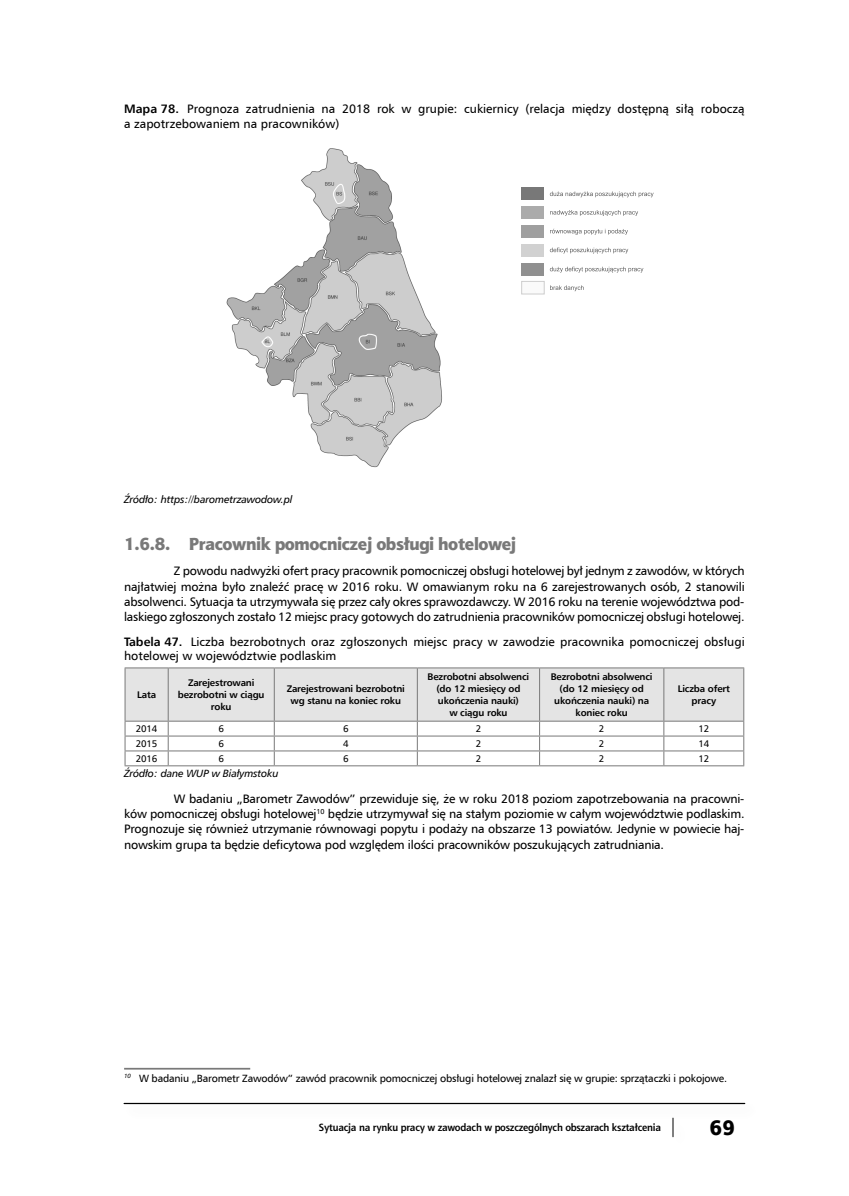
<style>
.page{position:relative;width:849px;height:1196px;background:#fff}
.page>*{position:absolute;margin:0;border:0;box-sizing:border-box;transform-origin:0 0}
.t1{font:21px "Aerton EFN Black";color:#000}
.t2{font:17.5px "Aerton EFN Black";letter-spacing:-.015em;color:#797979}
.t3{font:12.25px/15.4px "Humnst 777 EU";color:#000}
.t4{font:10.5px "Humnst 777 EU";letter-spacing:-.015em;color:#000}
.t5{font:700 10.5px "Aerton EFN";letter-spacing:-.015em;color:#000}
.t6{font:italic 10.5px "Humnst 777 EU";letter-spacing:-.015em;color:#000}
.t7{font:700 9.62px/12.1px "Humnst 777 EU";letter-spacing:-.015em;color:#000;text-align:center}
.t8{font:9.62px "Humnst 777 EU";letter-spacing:-.015em;color:#000}
.s1{font-weight:700}
</style>
<div class="page">
<svg style="left:672px;top:1120px;width:1px;height:16px"></svg>
<div style="left:122px;top:1100px;width:638px;height:20px;background:#797979;opacity:.19"></div>
<hr style="left:124px;top:1102px;width:620px;height:2px;background:#000">
<img style="left:226px;top:148px;width:216px;height:320px">
<hr style="left:125px;top:667px;width:43px;height:1px;background:#797979">
<hr style="left:168px;top:667px;width:106px;height:1px;background:#797979">
<hr style="left:274px;top:667px;width:143px;height:1px;background:#797979">
<hr style="left:417px;top:667px;width:122px;height:1px;background:#797979">
<hr style="left:539px;top:667px;width:124px;height:1px;background:#797979">
<hr style="left:663px;top:667px;width:81px;height:1px;background:#797979">
<svg style="left:125px;top:668px;width:619px;height:97px"></svg>
<hr style="left:125px;top:765px;width:43px;height:1px;background:#797979">
<hr style="left:168px;top:765px;width:106px;height:1px;background:#797979">
<hr style="left:274px;top:765px;width:143px;height:1px;background:#797979">
<hr style="left:417px;top:765px;width:122px;height:1px;background:#797979">
<hr style="left:539px;top:765px;width:124px;height:1px;background:#797979">
<hr style="left:663px;top:765px;width:81px;height:1px;background:#797979">
<hr style="left:124px;top:1067px;width:126px;height:2px;background:#797979">
<div style="left:521px;top:188px;width:23px;height:12px;background:#787878"></div>
<div style="left:521px;top:206px;width:23px;height:12px;background:#ababab"></div>
<div style="left:521px;top:225px;width:23px;height:12px;background:#9f9f9f"></div>
<div style="left:521px;top:244px;width:23px;height:12px;background:#d1d1d1"></div>
<div style="left:521px;top:263px;width:23px;height:12px;background:#909090"></div>
<div style="left:521px;top:281px;width:23px;height:13px;background:#fafafa;border:1px solid #cecece"></div>
<svg style="left:549px;top:191px;width:104px;height:6px"></svg>
<svg style="left:550px;top:210px;width:88px;height:6px"></svg>
<svg style="left:550px;top:229px;width:77px;height:6px"></svg>
<svg style="left:549px;top:247px;width:79px;height:6px"></svg>
<svg style="left:549px;top:267px;width:94px;height:5px"></svg>
<svg style="left:550px;top:285px;width:33px;height:6px"></svg>
<p class="t3" style="left:124px;top:102px;width:622px;line-height:14.7px"><span class="s1">Mapa 78.</span> Prognoza zatrudnienia na 2018 rok w grupie: cukiernicy (relacja między dostępną siłą roboczą a zapotrzebowaniem na pracowników)</p>
<p class="t6" style="left:124px;top:493px;width:170px">Źródło: https://barometrzawodow.pl</p>
<h2 class="t2" style="left:124px;top:533px;width:395px">1.6.8. Pracownik pomocniczej obsługi hotelowej</h2>
<p class="t3" style="left:124px;top:563px;width:622px;text-align:justify;text-indent:50px">Z powodu nadwyżki ofert pracy pracownik pomocniczej obsługi hotelowej był jednym z zawodów, w których najłatwiej można było znaleźć pracę w 2016 roku. W omawianym roku na 6 zarejestrowanych osób, 2 stanowili absolwenci. Sytuacja ta utrzymywała się przez cały okres sprawozdawczy. W 2016 roku na terenie województwa pod&shy;laskiego zgłoszonych zostało 12 miejsc pracy gotowych do zatrudnienia pracowników pomocniczej obsługi hotelowej.</p>
<p class="t3" style="left:124px;top:634px;width:622px;line-height:14.7px"><span class="s1">Tabela 47.</span> Liczba bezrobotnych oraz zgłoszonych miejsc pracy w zawodzie pracownika pomocniczej obsługi hotelowej w województwie podlaskim</p>
<p class="t7" style="left:137px;top:688px;width:21px">Lata</p>
<p class="t7" style="left:427px;top:670px;width:103px">Bezrobotni absolwenci (do 12 miesięcy od ukończenia nauki)<br>w ciągu roku</p>
<p class="t7" style="left:550px;top:670px;width:103px">Bezrobotni absolwenci (do 12 miesięcy od ukończenia nauki) na koniec roku</p>
<p class="t7" style="left:677px;top:682px;width:54px">Liczba ofert pracy</p>
<p class="t7" style="left:178px;top:676px;width:88px">Zarejestrowani bezrobotni w ciągu roku</p>
<p class="t7" style="left:286px;top:682px;width:120px">Zarejestrowani bezrobotni wg stanu na koniec roku</p>
<p class="t8" style="left:136px;top:723px;width:23px">2014</p>
<p class="t8" style="left:218px;top:723px;width:7px">6</p>
<p class="t8" style="left:343px;top:723px;width:7px">6</p>
<p class="t8" style="left:475px;top:723px;width:7px">2</p>
<p class="t8" style="left:598px;top:723px;width:7px">2</p>
<p class="t8" style="left:698px;top:723px;width:12px">12</p>
<p class="t8" style="left:136px;top:737px;width:23px">2015</p>
<p class="t8" style="left:218px;top:737px;width:7px">6</p>
<p class="t8" style="left:343px;top:737px;width:7px">4</p>
<p class="t8" style="left:475px;top:737px;width:7px">2</p>
<p class="t8" style="left:598px;top:737px;width:7px">2</p>
<p class="t8" style="left:698px;top:737px;width:12px">14</p>
<p class="t8" style="left:136px;top:752px;width:23px">2016</p>
<p class="t8" style="left:218px;top:752px;width:7px">6</p>
<p class="t8" style="left:343px;top:752px;width:7px">6</p>
<p class="t8" style="left:475px;top:752px;width:7px">2</p>
<p class="t8" style="left:598px;top:752px;width:7px">2</p>
<p class="t8" style="left:698px;top:752px;width:12px">12</p>
<p class="t6" style="left:124px;top:767px;width:156px">Źródło: dane WUP w Białymstoku</p>
<p class="t3" style="left:124px;top:790px;width:621px;text-align:justify;text-indent:50px">W badaniu „Barometr Zawodów” przewiduje się, że w roku 2018 poziom zapotrzebowania na pracowni&shy;ków pomocniczej obsługi hotelowej<sup>10</sup> będzie utrzymywał się na stałym poziomie w całym województwie podlaskim.<br>Prognozuje się również utrzymanie równowagi popytu i podaży na obszarze 13 powiatów. Jedynie w powiecie haj&shy;nowskim grupa ta będzie deficytowa pod względem ilości pracowników poszukujących zatrudniania.</p>
<p class="t4" style="left:124px;top:1071px;width:604px"><sup>10</sup> W badaniu „Barometr Zawodów” zawód pracownik pomocniczej obsługi hotelowej znalazł się w grupie: sprzątaczki i pokojowe.</p>
<p class="t5" style="left:319px;top:1121px;width:343px">Sytuacja na rynku pracy w zawodach w poszczególnych obszarach kształcenia</p>
<h1 class="t1" style="left:709px;top:1115px;width:27px">69</h1>
</div>
